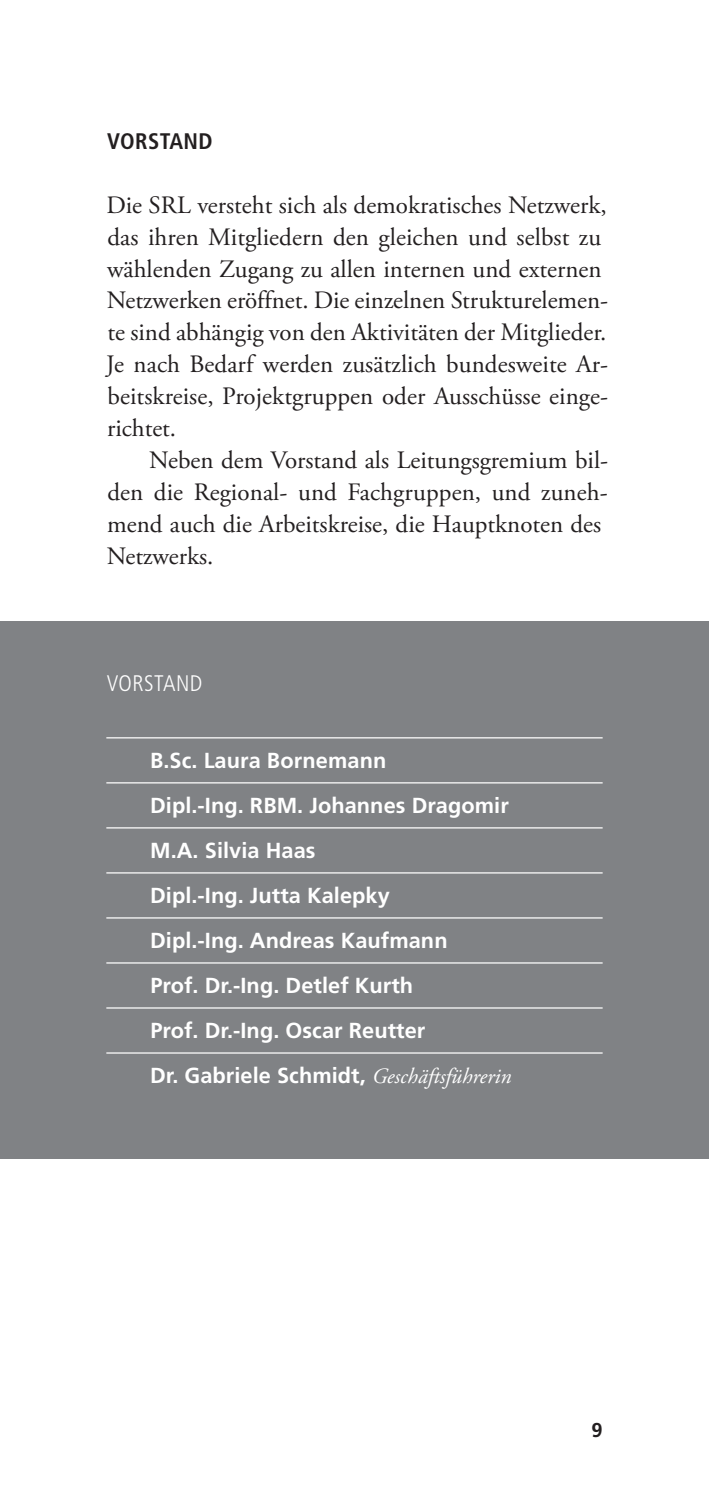
<style>
.page{position:relative;width:709px;height:1489px;background:#fff}
.page>*{position:absolute;margin:0;border:0;box-sizing:border-box;transform-origin:0 0}
.t1{font:25px/32px "Adobe Garamond Pro";color:#231f20}
.t2{font:700 condensed 22.5px "Frutiger";letter-spacing:.02em;color:#231f20}
.t3{font:300 condensed 22.5px "Frutiger";letter-spacing:.02em;color:#fff}
.t4{font:700 21.75px/45px "Frutiger LT";letter-spacing:.005em;color:#fff}
.t5{font:700 20px "Frutiger LT";color:#231f20}
.s1{font-family:"Adobe Garamond Pro";font-weight:400;font-style:italic}
</style>
<div class="page">
<div style="left:0;top:620px;width:709px;height:538px;background:#808285"></div>
<hr style="left:106px;top:737px;width:496px;height:1px;background:#fff">
<hr style="left:106px;top:782px;width:496px;height:1px;background:#fff">
<hr style="left:106px;top:827px;width:496px;height:1px;background:#fff">
<hr style="left:106px;top:872px;width:496px;height:1px;background:#fff">
<hr style="left:106px;top:917px;width:496px;height:1px;background:#fff">
<hr style="left:106px;top:962px;width:496px;height:1px;background:#fff">
<hr style="left:106px;top:1007px;width:496px;height:1px;background:#fff">
<hr style="left:106px;top:1052px;width:496px;height:1px;background:#fff">
<p class="t2" style="left:107px;top:128px;width:107px">VORSTAND</p>
<p class="t1" style="left:106px;top:190px;width:503px">Die SRL versteht sich als demokratisches Netzwerk, das ihren Mitgliedern den gleichen und selbst zu wählenden Zugang zu allen internen und externen Netzwerken eröffnet. Die einzelnen Strukturelemen&shy;te sind abhängig von den Aktivitäten der Mitglieder.<br>Je nach Bedarf werden zusätzlich bundesweite Ar&shy;beitskreise, Projektgruppen oder Ausschüsse einge&shy;richtet.</p>
<p class="t1" style="left:107px;top:445px;width:503px;text-indent:43px">Neben dem Vorstand als Leitungsgremium bil&shy;den die Regional- und Fachgruppen, und zuneh&shy;mend auch die Arbeitskreise, die Hauptknoten des Netzwerks.</p>
<p class="t3" style="left:107px;top:670px;width:97px">VORSTAND</p>
<p class="t4" style="left:150px;top:738px;width:363px">B.Sc. Laura Bornemann<br>Dipl.-Ing. RBM. Johannes Dragomir<br>M.A. Silvia Haas<br>Dipl.-Ing. Jutta Kalepky<br>Dipl.-Ing. Andreas Kaufmann<br>Prof. Dr.-Ing. Detlef Kurth<br>Prof. Dr.-Ing. Oscar Reutter<br>Dr. Gabriele Schmidt, <span class="s1">Geschäftsführerin</span></p>
<p class="t5" style="left:591px;top:1417px;width:13px">9</p>
</div>
